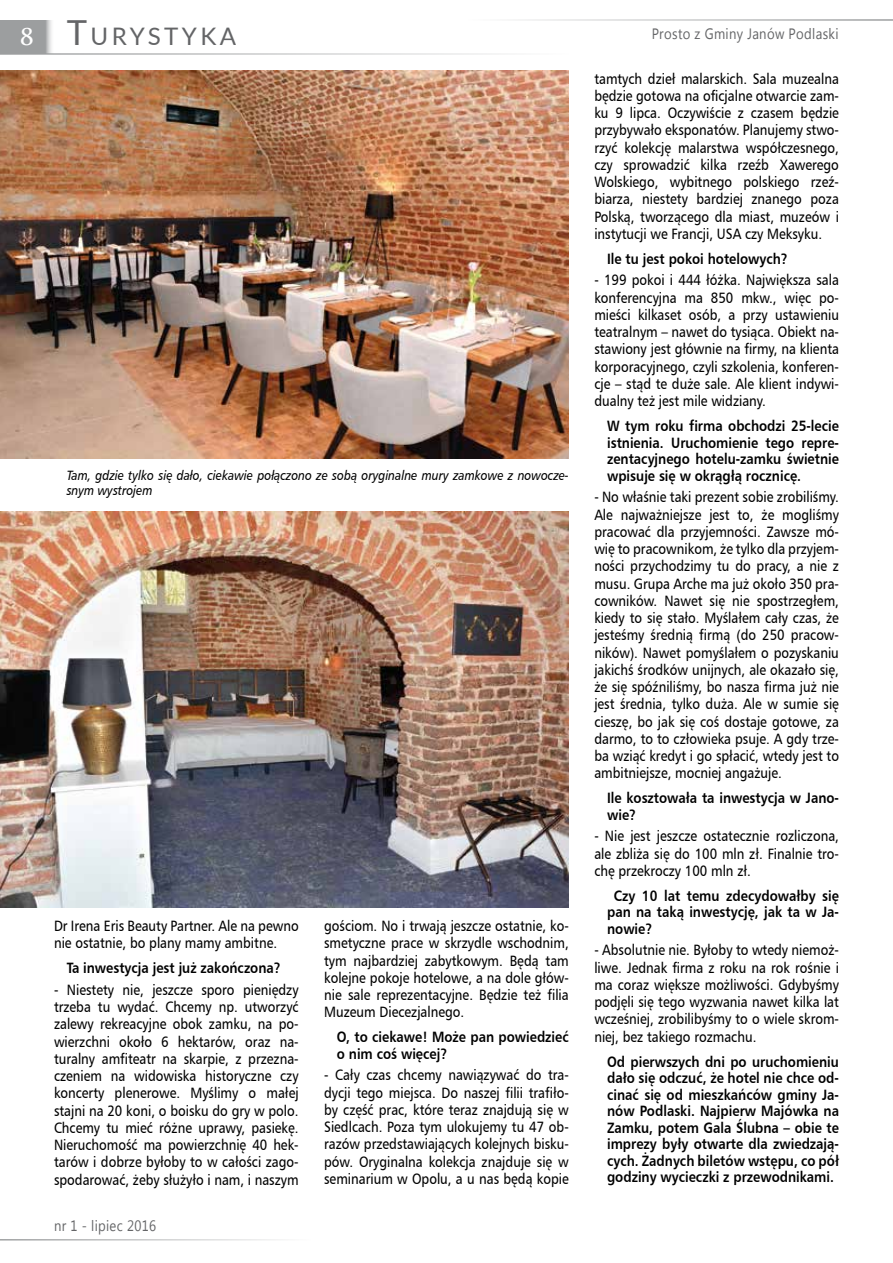
<style>
.page{position:relative;width:893px;height:1263px;background:#fff}
.page>*{position:absolute;margin:0;border:0;box-sizing:border-box;transform-origin:0 0}
.t1{font:24.15px "Lato";letter-spacing:.145em;color:#646567}
.t2{font:15px/17.2px "Humanist 777 L2 Roman B";color:#000;text-align:justify;scale:.87 1}
.t3{font:15px/16.5px "Humanist 777 L2 Bold B";color:#000;text-align:justify;scale:.87 1}
.t4{font:15px "Lao UI";letter-spacing:.025em;color:#646567;scale:.87 1}
.t5{font:13.5px/15px "Humanist 777 L2 Italic B";color:#000;scale:.87 1}
.s1{font-family:"Trajan Pro";font-weight:700;font-size:22.5px;color:#fff}
.s2{font-size:34.5px}
</style>
<div class="page">
<div style="left:0;top:20px;width:54px;height:34px;background:#9c9e9f"></div>
<hr style="left:0;top:53px;width:569px;height:2px;background:#9c9e9f">
<hr style="left:0;top:1239px;width:311px;height:1px;background:#9c9e9f">
<hr style="left:468px;top:19px;width:425px;height:2px;background:#9c9e9f">
<img style="left:0;top:71px;width:569px;height:387px">
<img style="left:0;top:512px;width:569px;height:395px">
<h1 class="t1" style="left:20px;top:19px;width:218px"><span class="s1">8</span> <span class="s2">T</span>URYSTYKA</h1>
<p class="t5" style="left:67px;top:467px;width:579px">Tam, gdzie tylko się dało, ciekawie połączono ze sobą oryginalne mury zamkowe z nowocze&shy;snym wystrojem</p>
<p class="t2" style="left:54px;top:917px;width:283px">Dr Irena Eris Beauty Partner. Ale na pewno nie ostatnie, bo plany mamy ambitne.</p>
<p class="t3" style="left:67px;top:959px;width:248px">Ta inwestycja jest już zakończona?</p>
<p class="t2" style="left:54px;top:980px;width:283px">- Niestety nie, jeszcze sporo pieniędzy trzeba tu wydać. Chcemy np. utworzyć zalewy rekreacyjne obok zamku, na po&shy;wierzchni około 6 hektarów, oraz na&shy;turalny amfiteatr na skarpie, z przezna&shy;czeniem na widowiska historyczne czy koncerty plenerowe. Myślimy o małej stajni na 20 koni, o boisku do gry w polo.<br>Chcemy tu mieć różne uprawy, pasiekę.<br>Nieruchomość ma powierzchnię 40 hek&shy;tarów i dobrze byłoby to w całości zago&shy;spodarować, żeby służyło i nam, i naszym</p>
<p class="t4" style="left:54px;top:1216px;width:119px">nr 1 - lipiec 2016</p>
<p class="t2" style="left:324px;top:917px;width:283px">gościom. No i trwają jeszcze ostatnie, ko&shy;smetyczne prace w skrzydle wschodnim, tym najbardziej zabytkowym. Będą tam kolejne pokoje hotelowe, a na dole głów&shy;nie sale reprezentacyjne. Będzie też filia Muzeum Diecezjalnego.</p>
<p class="t3" style="left:337px;top:1028px;width:268px">O, to ciekawe! Może pan powiedzieć o nim coś więcej?</p>
<p class="t2" style="left:324px;top:1066px;width:283px">- Cały czas chcemy nawiązywać do tra&shy;dycji tego miejsca. Do naszej filii trafiło&shy;by część prac, które teraz znajdują się w Siedlcach. Poza tym ulokujemy tu 47 ob&shy;razów przedstawiających kolejnych bisku&shy;pów. Oryginalna kolekcja znajduje się w seminarium w Opolu, a u nas będą kopie</p>
<p class="t4" style="left:652px;top:24px;width:216px">Prosto z Gminy Janów Podlaski</p>
<p class="t2" style="left:594px;top:69px;width:283px">tamtych dzieł malarskich. Sala muzealna będzie gotowa na oficjalne otwarcie zam&shy;ku 9 lipca. Oczywiście z czasem będzie przybywało eksponatów. Planujemy stwo&shy;rzyć kolekcję malarstwa współczesnego, czy sprowadzić kilka rzeźb Xawerego Wolskiego, wybitnego polskiego rzeź&shy;biarza, niestety bardziej znanego poza Polską, tworzącego dla miast, muzeów i instytucji we Francji, USA czy Meksyku.</p>
<p class="t3" style="left:607px;top:250px;width:209px">Ile tu jest pokoi hotelowych?</p>
<p class="t2" style="left:594px;top:271px;width:283px">- 199 pokoi i 444 łóżka. Największa sala konferencyjna ma 850 mkw., więc po&shy;mieści kilkaset osób, a przy ustawieniu teatralnym – nawet do tysiąca. Obiekt na&shy;stawiony jest głównie na firmy, na klienta korporacyjnego, czyli szkolenia, konferen&shy;cje – stąd te duże sale. Ale klient indywi&shy;dualny też jest mile widziany.</p>
<p class="t3" style="left:607px;top:417px;width:268px">W tym roku firma obchodzi 25-lecie istnienia. Uruchomienie tego repre&shy;zentacyjnego hotelu-zamku świetnie wpisuje się w okrągłą rocznicę.</p>
<p class="t2" style="left:594px;top:488px;width:283px">- No właśnie taki prezent sobie zrobiliśmy.<br>Ale najważniejsze jest to, że mogliśmy pracować dla przyjemności. Zawsze mó&shy;wię to pracownikom, że tylko dla przyjem&shy;ności przychodzimy tu do pracy, a nie z musu. Grupa Arche ma już około 350 pra&shy;cowników. Nawet się nie spostrzegłem, kiedy to się stało. Myślałem cały czas, że jesteśmy średnią firmą (do 250 pracow&shy;ników). Nawet pomyślałem o pozyskaniu jakichś środków unijnych, ale okazało się, że się spóźniliśmy, bo nasza firma już nie jest średnia, tylko duża. Ale w sumie się cieszę, bo jak się coś dostaje gotowe, za darmo, to to człowieka psuje. A gdy trze&shy;ba wziąć kredyt i go spłacić, wtedy jest to ambitniejsze, mocniej angażuje.</p>
<p class="t3" style="left:607px;top:789px;width:268px">Ile kosztowała ta inwestycja w Jano&shy;wie?</p>
<p class="t2" style="left:594px;top:827px;width:283px">- Nie jest jeszcze ostatecznie rozliczona, ale zbliża się do 100 mln zł. Finalnie tro&shy;chę przekroczy 100 mln zł.</p>
<p class="t3" style="left:607px;top:887px;width:268px;text-indent:7px">Czy 10 lat temu zdecydowałby się pan na taką inwestycję, jak ta w Ja&shy;nowie?</p>
<p class="t2" style="left:594px;top:941px;width:283px">- Absolutnie nie. Byłoby to wtedy niemoż&shy;liwe. Jednak firma z roku na rok rośnie i ma coraz większe możliwości. Gdybyśmy podjęli się tego wyzwania nawet kilka lat wcześniej, zrobilibyśmy to o wiele skrom&shy;niej, bez takiego rozmachu.</p>
<p class="t3" style="left:607px;top:1052px;width:268px">Od pierwszych dni po uruchomieniu dało się odczuć, że hotel nie chce od&shy;cinać się od mieszkańców gminy Ja&shy;nów Podlaski. Najpierw Majówka na Zamku, potem Gala Ślubna – obie te imprezy były otwarte dla zwiedzają&shy;cych. Żadnych biletów wstępu, co pół godziny wycieczki z przewodnikami.</p>
</div>
